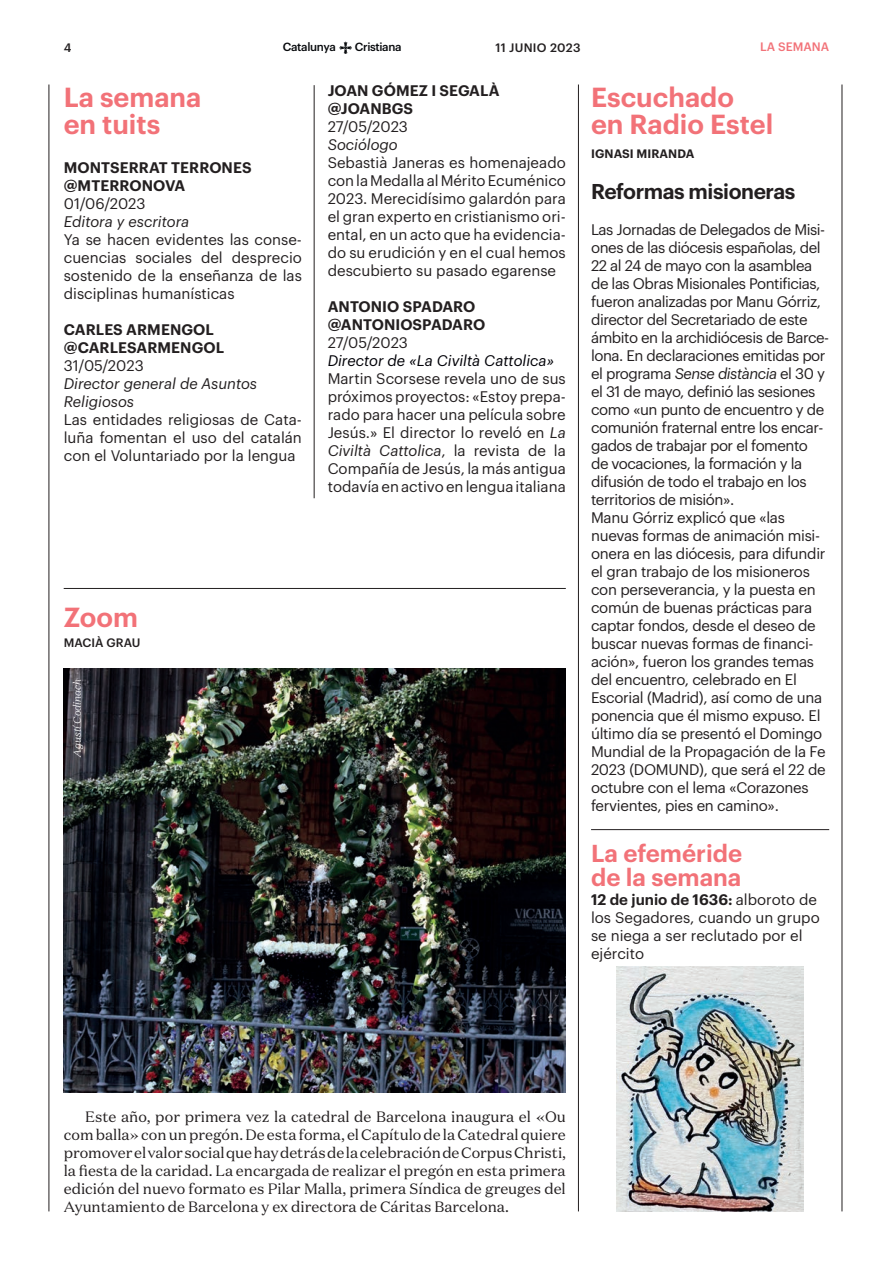
<style>
.page{position:relative;width:893px;height:1263px;background:#fff}
.page>*{position:absolute;margin:0;border:0;box-sizing:border-box;transform-origin:0 0}
.t1{font:600 27px/27px "Graphik";color:#f27278}
.t2{font:600 24px/24px "Graphik";color:#f27278}
.t3{font:600 21px "Graphik";letter-spacing:-.02em;color:#231f20}
.t4{font:15px/18px "Graphik";letter-spacing:-.02em;color:#231f20;text-align:justify}
.t5{font:15px/18px "Domaine Text";color:#231f20;text-align:justify}
.t6{font:600 15px/18px "Graphik";letter-spacing:.005em;color:#231f20}
.t7{font:15px/18px "Graphik";color:#231f20}
.t8{font:italic 15px/18px "Graphik";color:#231f20}
.t9{font:italic 15px "Graphik";color:#000007}
.t10{font:500 12px "Graphik";letter-spacing:.02em;color:#231f20}
.t11{font:600 12px "Graphik";color:#231f20}
.t12{font:500 12px "Graphik";color:#f27278}
.t13{font:500 11.55px "Graphik";letter-spacing:-.03em;color:#07090c}
.t14{font:italic 300 10.5px "Domaine Text";color:#fff}
.s1{font-style:italic}
.s2{font-weight:600}
</style>
<div class="page">
<svg style="left:339px;top:42px;width:13px;height:12px"></svg>
<hr style="left:49px;top:85px;width:1px;height:1126px;background:#231f20">
<hr style="left:842px;top:85px;width:1px;height:1126px;background:#231f20">
<hr style="left:578px;top:85px;width:1px;height:1126px;background:#231f20">
<hr style="left:314px;top:85px;width:1px;height:413px;background:#231f20">
<hr style="left:591px;top:829px;width:238px;height:1px;background:#231f20">
<hr style="left:64px;top:588px;width:502px;height:1px;background:#231f20">
<img style="left:64px;top:668px;width:502px;height:425px">
<img style="left:617px;top:966px;width:187px;height:246px">
<p class="t10" style="left:64px;top:38px;width:9px">4</p>
<p class="t13" style="left:283px;top:38px;width:54px">Catalunya</p>
<p class="t13" style="left:355px;top:38px;width:48px">Cristiana</p>
<p class="t10" style="left:495px;top:38px;width:87px">11 JUNIO 2023</p>
<p class="t12" style="left:760px;top:38px;width:71px">LA SEMANA</p>
<p class="t6" style="left:328px;top:81px;width:173px">JOAN GÓMEZ I SEGALÀ @JOANBGS</p>
<p class="t4" style="left:328px;top:117px;width:82px">27/05/2023</p>
<p class="t8" style="left:328px;top:135px;width:72px">Sociólogo</p>
<p class="t4" style="left:328px;top:153px;width:240px">Sebastià Janeras es homenajeado con la Medalla al Mérito Ecuménico 2023. Merecidísimo galardón para el gran experto en cristianismo ori&shy;ental, en un acto que ha evidencia&shy;do su erudición y en el cual hemos descubierto su pasado egarense</p>
<p class="t6" style="left:328px;top:297px;width:159px">ANTONIO SPADARO @ANTONIOSPADARO</p>
<p class="t4" style="left:328px;top:333px;width:82px">27/05/2023</p>
<p class="t9" style="left:328px;top:350px;width:228px">Director de «La Civiltà Cattolica»</p>
<p class="t4" style="left:328px;top:369px;width:240px">Martin Scorsese revela uno de sus próximos proyectos: «Estoy prepa&shy;rado para hacer una película sobre Jesús.» El director lo reveló en <span class="s1">La Civiltà Cattolica</span>, la revista de la Compañía de Jesús, la más antigua todavía en activo en lengua italiana</p>
<h1 class="t1" style="left:64px;top:82px;width:139px">La semana en tuits</h1>
<h1 class="t1" style="left:591px;top:82px;width:184px">Escuchado<br>en Radio Estel</h1>
<p class="t11" style="left:591px;top:144px;width:105px">IGNASI MIRANDA</p>
<p class="t6" style="left:64px;top:157px;width:189px">MONTSERRAT TERRONES @MTERRONOVA</p>
<p class="t4" style="left:64px;top:193px;width:83px">01/06/2023</p>
<p class="t8" style="left:64px;top:211px;width:127px">Editora y escritora</p>
<p class="t4" style="left:64px;top:229px;width:240px">Ya se hacen evidentes las conse&shy;cuencias sociales del desprecio sostenido de la enseñanza de las disciplinas humanísticas</p>
<p class="t6" style="left:64px;top:319px;width:162px">CARLES ARMENGOL @CARLESARMENGOL</p>
<p class="t4" style="left:64px;top:355px;width:82px">31/05/2023</p>
<p class="t8" style="left:64px;top:373px;width:195px">Director general de Asuntos<br>Religiosos</p>
<p class="t4" style="left:64px;top:409px;width:240px">Las entidades religiosas de Cata&shy;luña fomentan el uso del catalán con el Voluntariado por la lengua</p>
<h3 class="t3" style="left:591px;top:176px;width:206px">Reformas misioneras</h3>
<p class="t4" style="left:591px;top:220px;width:240px;text-align:left">Las Jornadas de Delegados de Misi&shy;ones de las diócesis españolas, del<br>22 al 24 de mayo con la asamblea de las Obras Misionales Pontificias, fueron analizadas por Manu Górriz, director del Secretariado de este ámbito en la archidiócesis de Barce&shy;lona. En declaraciones emitidas por el programa <span class="s1">Sense distància</span> el 30 y el 31 de mayo, definió las sesiones como «un punto de encuentro y de comunión fraternal entre los encar&shy;gados de trabajar por el fomento de vocaciones, la formación y la difusión de todo el trabajo en los territorios de misión».<br>Manu Górriz explicó que «las nuevas formas de animación misi&shy;onera en las diócesis, para difundir el gran trabajo de los misioneros con perseverancia, y la puesta en común de buenas prácticas para captar fondos, desde el deseo de buscar nuevas formas de financi&shy;ación», fueron los grandes temas del encuentro, celebrado en El<br>Escorial (Madrid), así como de una ponencia que él mismo expuso. El último día se presentó el Domingo<br>Mundial de la Propagación de la Fe<br>2023 (DOMUND), que será el 22 de octubre con el lema «Corazones fervientes, pies en camino».</p>
<h1 class="t1" style="left:64px;top:601px;width:76px">Zoom</h1>
<p class="t10" style="left:64px;top:634px;width:78px">MACIÀ GRAU</p>
<p class="t14" style="left:71px;top:757px;width:79px;rotate:-90deg">Agustí Codinach</p>
<h2 class="t2" style="left:591px;top:839px;width:153px">La efeméride de la semana</h2>
<p class="t7" style="left:591px;top:889px;width:230px"><span class="s2">12 de junio de 1636:</span> alboroto de los Segadores, cuando un grupo se niega a ser reclutado por el ejército</p>
<p class="t5" style="left:64px;top:1107px;width:504px;text-indent:21px">Este año, por primera vez la catedral de Barcelona inaugura el «Ou com balla» con un pregón. De esta forma, el Capítulo de la Catedral quiere promover el valor social que hay detrás de la celebración de Corpus Christi, la fiesta de la caridad. La encargada de realizar el pregón en esta primera edición del nuevo formato es Pilar Malla, primera Síndica de greuges del Ayuntamiento de Barcelona y ex directora de Cáritas Barcelona.</p>
</div>
